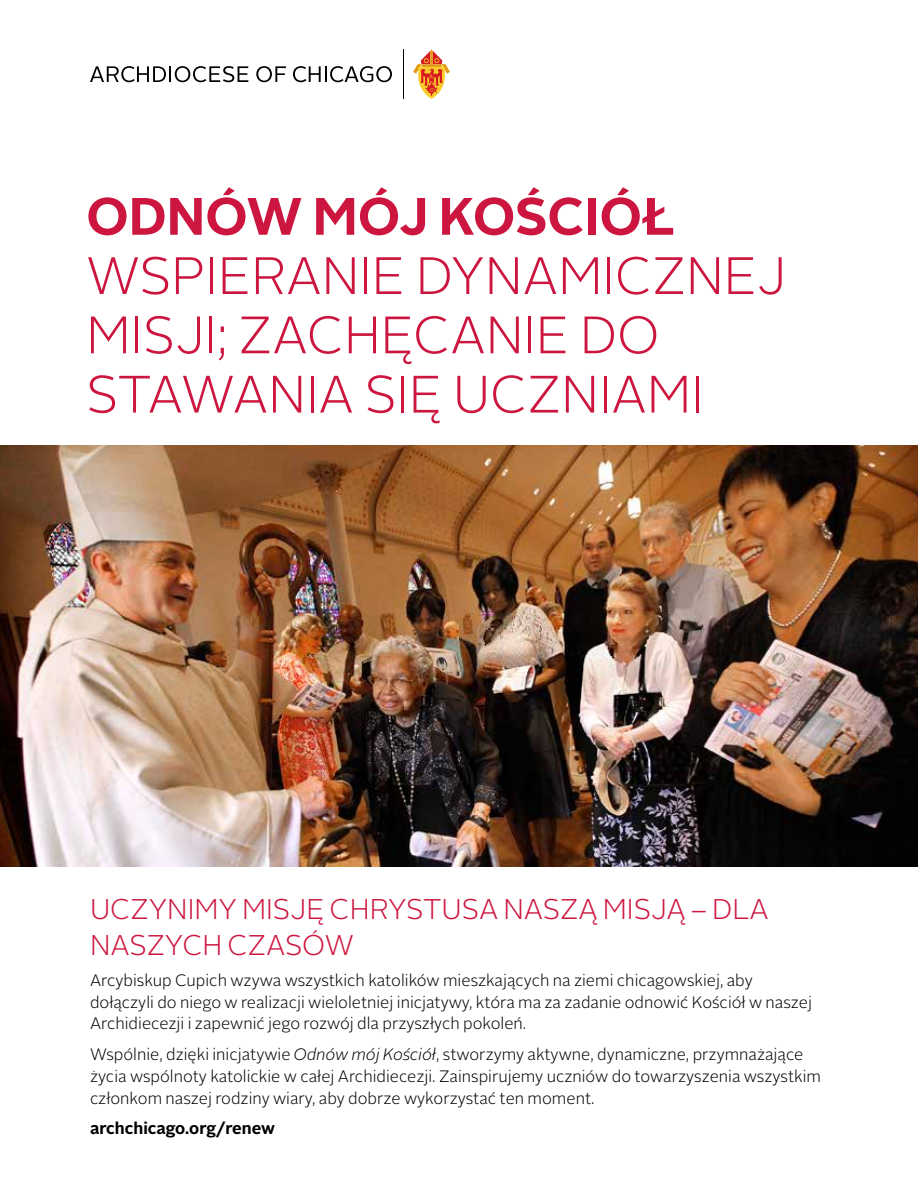
<style>
.page{position:relative;width:918px;height:1188px;background:#fff}
.page>*{position:absolute;margin:0;border:0;box-sizing:border-box;transform-origin:0 0}
.t1{font:300 52.5px/59.2px "Alright Sans";color:#cd163f}
.t2{font:700 52.5px "Alright Sans";color:#cd163f}
.t3{font:300 28.5px/36px "Alright Sans";color:#cd163f}
.t4{font:300 16.5px/21.8px "Alright Sans";color:#000}
.t5{font:700 16.5px "Alright Sans";color:#000}
.s1{font-style:italic}
</style>
<div class="page">
<hr style="left:404px;top:50px;width:1px;height:49px;background:#000">
<svg style="left:90px;top:66px;width:158px;height:16px"></svg>
<svg style="left:256px;top:66px;width:30px;height:16px"></svg>
<svg style="left:293px;top:66px;width:99px;height:16px"></svg>
<svg style="left:413px;top:50px;width:37px;height:49px"></svg>
<img style="left:0;top:446px;width:918px;height:420px">
<h1 class="t2" style="left:86px;top:180px;width:590px">ODNÓW MÓJ KOŚCIÓŁ</h1>
<h1 class="t1" style="left:86px;top:247px;width:701px">WSPIERANIE DYNAMICZNEJ<br>MISJI; ZACHĘCANIE DO<br>STAWANIA SIĘ UCZNIAMI</h1>
<h2 class="t3" style="left:90px;top:892px;width:680px">UCZYNIMY MISJĘ CHRYSTUSA NASZĄ MISJĄ – DLA<br>NASZYCH CZASÓW</h2>
<p class="t4" style="left:90px;top:970px;width:724px">Arcybiskup Cupich wzywa wszystkich katolików mieszkających na ziemi chicagowskiej, aby dołączyli do niego w realizacji wieloletniej inicjatywy, która ma za zadanie odnowić Kościół w naszej<br>Archidiecezji i zapewnić jego rozwój dla przyszłych pokoleń.</p>
<p class="t4" style="left:90px;top:1044px;width:733px">Wspólnie, dzięki inicjatywie <span class="s1">Odnów mój Kościół</span>, stworzymy aktywne, dynamiczne, przymnażające życia wspólnoty katolickie w całej Archidiecezji. Zainspirujemy uczniów do towarzyszenia wszystkim członkom naszej rodziny wiary, aby dobrze wykorzystać ten moment.</p>
<p class="t5" style="left:90px;top:1117px;width:187px">archchicago.org/renew</p>
</div>
